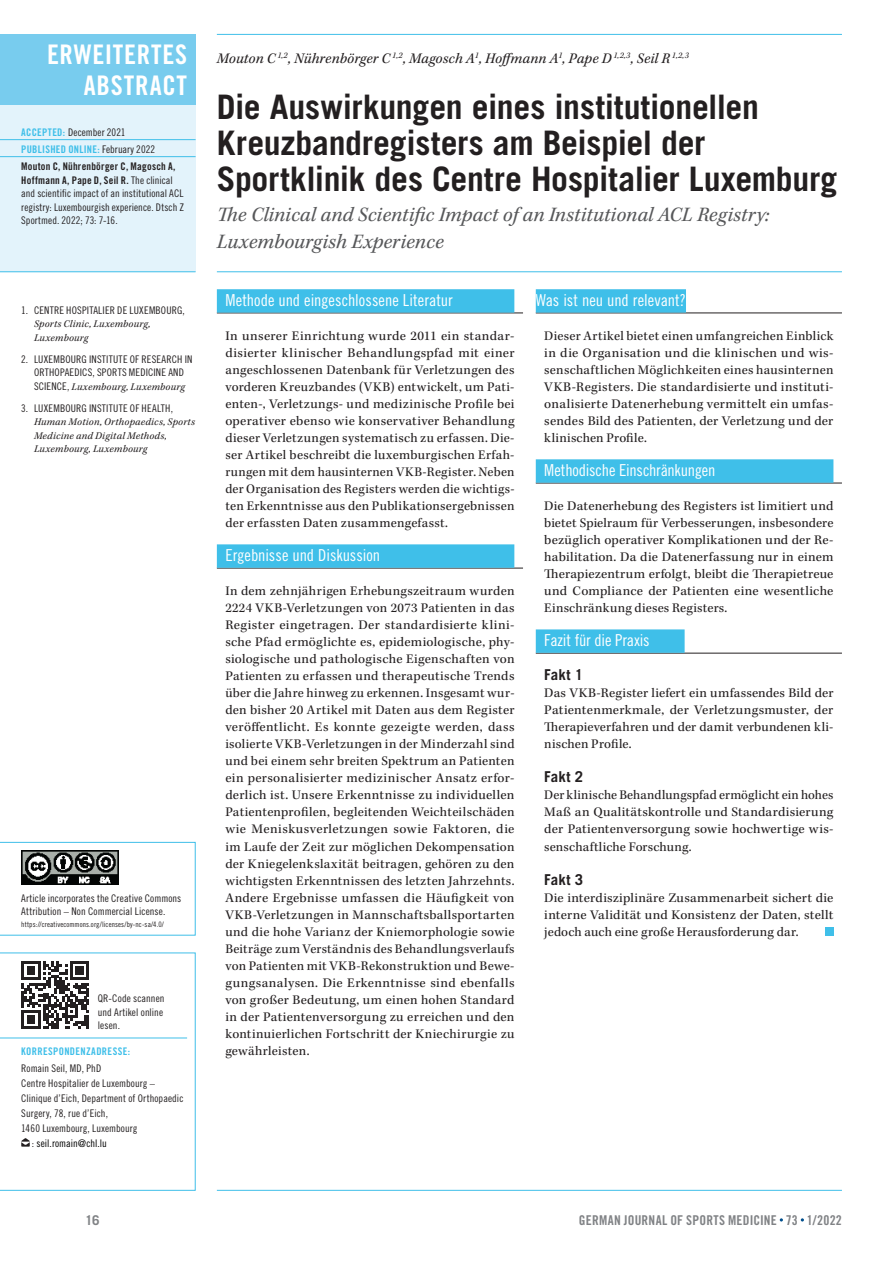
<style>
.page{position:relative;width:893px;height:1263px;background:#fff}
.page>*{position:absolute;margin:0;border:0;box-sizing:border-box;transform-origin:0 0}
.t1{font:700 33.75px/36px "Trade Gothic LT Std";letter-spacing:-.01em;color:#231f20}
.t2{font:27px/31.5px "Trade Gothic LT Std Bd Cn 20";letter-spacing:.03em;color:#fff;text-align:right}
.t3{font:italic 21px/27px "Kepler Std";letter-spacing:.005em;color:#57585a}
.t4{font:16.5px "Trade Gothic LT Std Cn 18";letter-spacing:-.005em;color:#fff}
.t5{font:italic 15px "Kepler Std";letter-spacing:.01em;color:#231f20}
.t6{font:700 15px "Trade Gothic LT Std";color:#231f20}
.t7{font:13.5px/17px "Kepler Std";letter-spacing:.015em;color:#231f20;text-align:justify}
.t8{font:13.5px "Trade Gothic LT Std Bd Cn 20";letter-spacing:.02em;color:#808285}
.t9{font:700 13.5px "Trade Gothic LT Std";color:#808285}
.t10{font:10.5px/13.5px "Trade Gothic LT Std Cn 18";letter-spacing:.01em;color:#231f20}
.t11{font:italic 10.5px/13.5px "Kepler Std";letter-spacing:.02em;color:#231f20}
.t12{font:10.5px/13.5px "Trade Gothic LT Std Bd Cn 20";letter-spacing:.02em;color:#231f20}
.t13{font:10.5px "Trade Gothic LT Std Bd Cn 20";letter-spacing:.03em;color:#3fbfe9}
.t14{font:10.5px "Trade Gothic LT Std Cn 18";letter-spacing:-.005em;color:#000}
.t15{font:7.5px "Trade Gothic LT Std Cn 18";letter-spacing:.015em;color:#231f20}
.s1{font-family:"Trade Gothic LT Std Bd Cn 20";color:#3fbfe9}
.s2{font-family:"Trade Gothic LT Std Cn 18";color:#231f20}
.s3{font-family:"Trade Gothic LT Std Cn 18"}
.s4{font-family:"Trade Gothic LT Std Cn 18";font-style:normal}
.s5{color:#231f20}
</style>
<div class="page">
<hr style="left:217px;top:1190px;width:625px;height:1px;background:#3fbfe9">
<svg style="left:0;top:952px;width:196px;height:239px"></svg>
<hr style="left:217px;top:271px;width:625px;height:1px;background:#3fbfe9">
<hr style="left:217px;top:34px;width:625px;height:1px;background:#3fbfe9">
<div style="left:0;top:34px;width:196px;height:71px;background:#78ccee"></div>
<div style="left:0;top:105px;width:196px;height:167px;background:#e3f3fb"></div>
<hr style="left:0;top:271px;width:196px;height:1px;background:#3fbfe9">
<hr style="left:0;top:139px;width:196px;height:1px;background:#3fbfe9">
<hr style="left:0;top:156px;width:196px;height:1px;background:#3fbfe9">
<hr style="left:217px;top:313px;width:306px;height:1px;background:#231f20">
<div style="left:217px;top:289px;width:297px;height:24px;background:#3fbfe9"></div>
<hr style="left:217px;top:568px;width:306px;height:1px;background:#231f20">
<div style="left:217px;top:544px;width:297px;height:24px;background:#3fbfe9"></div>
<hr style="left:536px;top:313px;width:306px;height:1px;background:#231f20">
<div style="left:536px;top:289px;width:150px;height:24px;background:#3fbfe9"></div>
<hr style="left:536px;top:483px;width:306px;height:1px;background:#231f20">
<div style="left:536px;top:459px;width:297px;height:24px;background:#3fbfe9"></div>
<hr style="left:536px;top:653px;width:306px;height:1px;background:#231f20">
<div style="left:536px;top:629px;width:149px;height:24px;background:#3fbfe9"></div>
<div style="left:825px;top:927px;width:8px;height:8px;background:#3fbfe9"></div>
<svg style="left:21px;top:1138px;width:9px;height:8px"></svg>
<svg style="left:21px;top:961px;width:68px;height:68px"></svg>
<svg style="left:0;top:842px;width:196px;height:93px"></svg>
<h2 class="t2" style="left:47px;top:38px;width:141px">ERWEITERTES<br>ABSTRACT</h2>
<p class="t10" style="left:21px;top:125px;width:106px"><span class="s1">ACCEPTED:</span> December 2021</p>
<p class="t13" style="left:21px;top:143px;width:135px">PUBLISHED ONLINE: <span class="s2">February 2022</span></p>
<p class="t12" style="left:21px;top:160px;width:156px">Mouton C, Nührenbörger C, Magosch A,<br>Hoffmann A, Pape D, Seil R. <span class="s3">The clinical</span></p>
<p class="t10" style="left:21px;top:186px;width:164px;text-align:justify">and scientific impact of an institutional ACL registry: Luxembourgish experience. Dtsch Z Sportmed. 2022; 73: 7-16.</p>
<p class="t10" style="left:21px;top:303px;width:165px">1. CENTRE HOSPITALIER DE LUXEMBOURG,</p>
<p class="t11" style="left:34px;top:318px;width:118px">Sports Clinic, Luxembourg,<br>Luxembourg</p>
<p class="t10" style="left:21px;top:352px;width:173px;text-align:center">2. LUXEMBOURG INSTITUTE OF RESEARCH IN<br>ORTHOPAEDICS, SPORTS MEDICINE AND</p>
<p class="t11" style="left:34px;top:380px;width:152px"><span class="s4">SCIENCE,</span> Luxembourg, Luxembourg</p>
<p class="t10" style="left:21px;top:401px;width:153px">3. LUXEMBOURG INSTITUTE OF HEALTH,</p>
<p class="t11" style="left:34px;top:416px;width:162px">Human Motion, Orthopaedics, Sports<br>Medicine and Digital Methods,<br>Luxembourg, Luxembourg</p>
<p class="t10" style="left:21px;top:891px;width:162px">Article incorporates the Creative Commons<br>Attribution – Non Commercial License.</p>
<p class="t15" style="left:21px;top:920px;width:144px">https://creativecommons.org/licenses/by-nc-sa/4.0/</p>
<p class="t10" style="left:98px;top:991px;width:68px">QR-Code scannen und Artikel online lesen.</p>
<p class="t13" style="left:21px;top:1044px;width:111px">KORRESPONDENZADRESSE:</p>
<p class="t10" style="left:21px;top:1061px;width:82px">Romain Seil, MD, PhD</p>
<p class="t10" style="left:21px;top:1076px;width:135px">Centre Hospitalier de Luxembourg –</p>
<p class="t10" style="left:21px;top:1091px;width:164px">Clinique d’Eich, Department of Orthopaedic</p>
<p class="t10" style="left:21px;top:1106px;width:88px">Surgery, 78, rue d’Eich,</p>
<p class="t10" style="left:21px;top:1121px;width:118px">1460 Luxembourg, Luxembourg</p>
<p class="t14" style="left:32px;top:1137px;width:77px"><span class="s5">:</span> seil.romain@chl.lu</p>
<p class="t5" style="left:217px;top:50px;width:473px">Mouton C <sup>1,2</sup>, Nührenbörger C <sup>1,2</sup>, Magosch A<sup>1</sup>, Hoffmann A<sup>1</sup>, Pape D <sup>1,2,3</sup>, Seil R <sup>1,2,3</sup></p>
<h1 class="t1" style="left:217px;top:89px;width:622px">Die Auswirkungen eines institutionellen<br>Kreuzbandregisters am Beispiel der<br>Sportklinik des Centre Hospitalier Luxemburg</h1>
<h3 class="t3" style="left:217px;top:202px;width:554px">The Clinical and Scientific Impact of an Institutional ACL Registry:<br>Luxembourgish Experience</h3>
<p class="t4" style="left:225px;top:290px;width:229px">Methode und eingeschlossene Literatur</p>
<p class="t7" style="left:225px;top:328px;width:291px">In unserer Einrichtung wurde 2011 ein standar&shy;disierter klinischer Behandlungspfad mit einer angeschlossenen Datenbank für Verletzungen des vorderen Kreuzbandes (VKB) entwickelt, um Pati&shy;enten-, Verletzungs- und medizinische Profile bei operativer ebenso wie konservativer Behandlung dieser Verletzungen systematisch zu erfassen. Die&shy;ser Artikel beschreibt die luxemburgischen Erfah&shy;rungen mit dem hausinternen VKB-Register. Neben der Organisation des Registers werden die wichtigs&shy;ten Erkenntnisse aus den Publikationsergebnissen der erfassten Daten zusammengefasst.</p>
<p class="t4" style="left:225px;top:546px;width:156px">Ergebnisse und Diskussion</p>
<p class="t7" style="left:225px;top:583px;width:291px">In dem zehnjährigen Erhebungszeitraum wurden 2224 VKB-Verletzungen von 2073 Patienten in das Register eingetragen. Der standardisierte klini&shy;sche Pfad ermöglichte es, epidemiologische, phy&shy;siologische und pathologische Eigenschaften von Patienten zu erfassen und therapeutische Trends über die Jahre hinweg zu erkennen. Insgesamt wur&shy;den bisher 20 Artikel mit Daten aus dem Register veröffentlicht. Es konnte gezeigte werden, dass isolierte VKB-Verletzungen in der Minderzahl sind und bei einem sehr breiten Spektrum an Patienten ein personalisierter medizinischer Ansatz erfor&shy;derlich ist. Unsere Erkenntnisse zu individuellen Patientenprofilen, begleitenden Weichteilschäden wie Meniskusverletzungen sowie Faktoren, die im Laufe der Zeit zur möglichen Dekompensation der Kniegelenkslaxität beitragen, gehören zu den wichtigsten Erkenntnissen des letzten Jahrzehnts.<br>Andere Ergebnisse umfassen die Häufigkeit von VKB-Verletzungen in Mannschaftsballsportarten und die hohe Varianz der Kniemorphologie sowie Beiträge zum Verständnis des Behandlungsverlaufs von Patienten mit VKB-Rekonstruktion und Bewe&shy;gungsanalysen. Die Erkenntnisse sind ebenfalls von großer Bedeutung, um einen hohen Standard in der Patientenversorgung zu erreichen und den kontinuierlichen Fortschritt der Kniechirurgie zu gewährleisten.</p>
<p class="t4" style="left:536px;top:290px;width:152px">Was ist neu und relevant?</p>
<p class="t7" style="left:544px;top:328px;width:291px">Dieser Artikel bietet einen umfangreichen Einblick in die Organisation und die klinischen und wis&shy;senschaftlichen Möglichkeiten eines hausinternen VKB-Registers. Die standardisierte und instituti&shy;onalisierte Datenerhebung vermittelt ein umfas&shy;sendes Bild des Patienten, der Verletzung und der klinischen Profile.</p>
<p class="t4" style="left:544px;top:461px;width:173px">Methodische Einschränkungen</p>
<p class="t7" style="left:544px;top:498px;width:291px">Die Datenerhebung des Registers ist limitiert und bietet Spielraum für Verbesserungen, insbesondere bezüglich operativer Komplikationen und der Re&shy;habilitation. Da die Datenerfassung nur in einem Therapiezentrum erfolgt, bleibt die Therapietreue und Compliance der Patienten eine wesentliche Einschränkung dieses Registers.</p>
<p class="t4" style="left:544px;top:631px;width:107px">Fazit für die Praxis</p>
<p class="t6" style="left:544px;top:666px;width:40px">Fakt 1</p>
<p class="t7" style="left:544px;top:685px;width:291px">Das VKB-Register liefert ein umfassendes Bild der Patientenmerkmale, der Verletzungsmuster, der Therapieverfahren und der damit verbundenen kli&shy;nischen Profile.</p>
<p class="t6" style="left:544px;top:768px;width:40px">Fakt 2</p>
<p class="t7" style="left:544px;top:787px;width:291px">Der klinische Behandlungspfad ermöglicht ein hohes Maß an Qualitätskontrolle und Standardisierung der Patientenversorgung sowie hochwertige wis&shy;senschaftliche Forschung.</p>
<p class="t6" style="left:544px;top:870px;width:40px">Fakt 3</p>
<p class="t7" style="left:544px;top:889px;width:291px">Die interdisziplinäre Zusammenarbeit sichert die interne Validität und Konsistenz der Daten, stellt jedoch auch eine große Herausforderung dar.</p>
<p class="t9" style="left:85px;top:1211px;width:16px">16</p>
<p class="t8" style="left:579px;top:1212px;width:264px">GERMAN JOURNAL OF SPORTS MEDICINE 73 1/2022</p>
</div>
